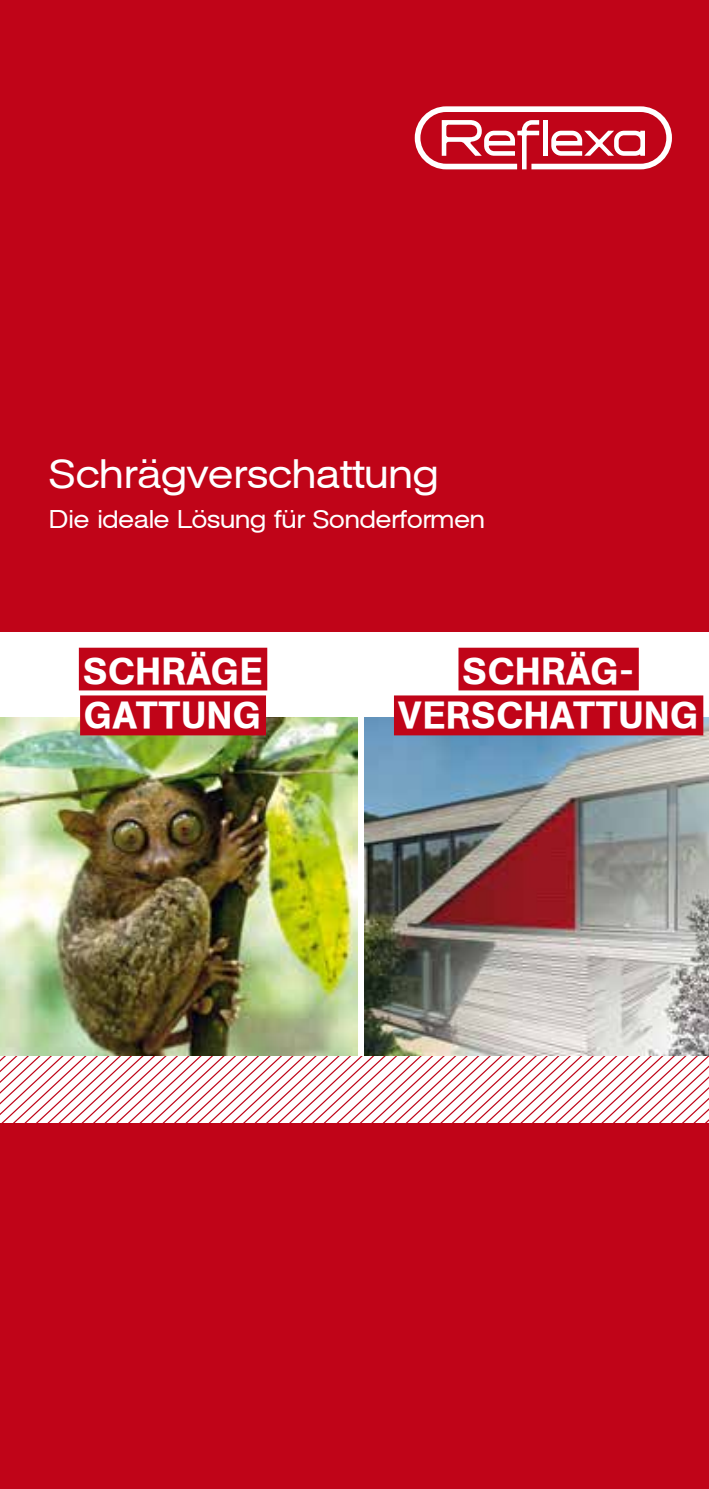
<style>
.page{position:relative;width:709px;height:1489px;background:#fff}
.page>*{position:absolute;margin:0;border:0;box-sizing:border-box;transform-origin:0 0}
.t1{font:40px "Agba Extended Normal";letter-spacing:.005em;color:#fff}
.t2{font:36.75px/44.2px "Agba Medium Normal";letter-spacing:.05em;color:#fff;text-align:center}
.t3{font:25px "Agba Extended Normal";letter-spacing:-.005em;color:#fff}
</style>
<div class="page">
<div style="left:0;top:0;width:709px;height:1488px;background:#c00418"></div>
<svg style="left:415px;top:106px;width:257px;height:63px"></svg>
<div style="left:0;top:631px;width:709px;height:424px;background:#fff"></div>
<img style="left:364px;top:717px;width:345px;height:326px">
<img style="left:0;top:717px;width:357px;height:326px">
<div style="left:458px;top:647px;width:180px;height:43px;background:#c00418"></div>
<div style="left:394px;top:695px;width:309px;height:40px;background:#c00418"></div>
<div style="left:79px;top:647px;width:188px;height:43px;background:#c00418"></div>
<div style="left:80px;top:695px;width:186px;height:40px;background:#c00418"></div>
<svg style="left:0;top:1043px;width:709px;height:80px;background:#e8d1cf"></svg>
<p class="t1" style="left:50px;top:451px;width:391px">Schrägverschattung</p>
<p class="t3" style="left:50px;top:505px;width:437px">Die ideale Lösung für Sonderformen</p>
<p class="t2" style="left:84px;top:649px;width:180px;text-align:left">SCHRÄGE<br>GATTUNG</p>
<p class="t2" style="left:399px;top:649px;width:300px">SCHRÄG-<br>VERSCHATTUNG</p>
</div>
